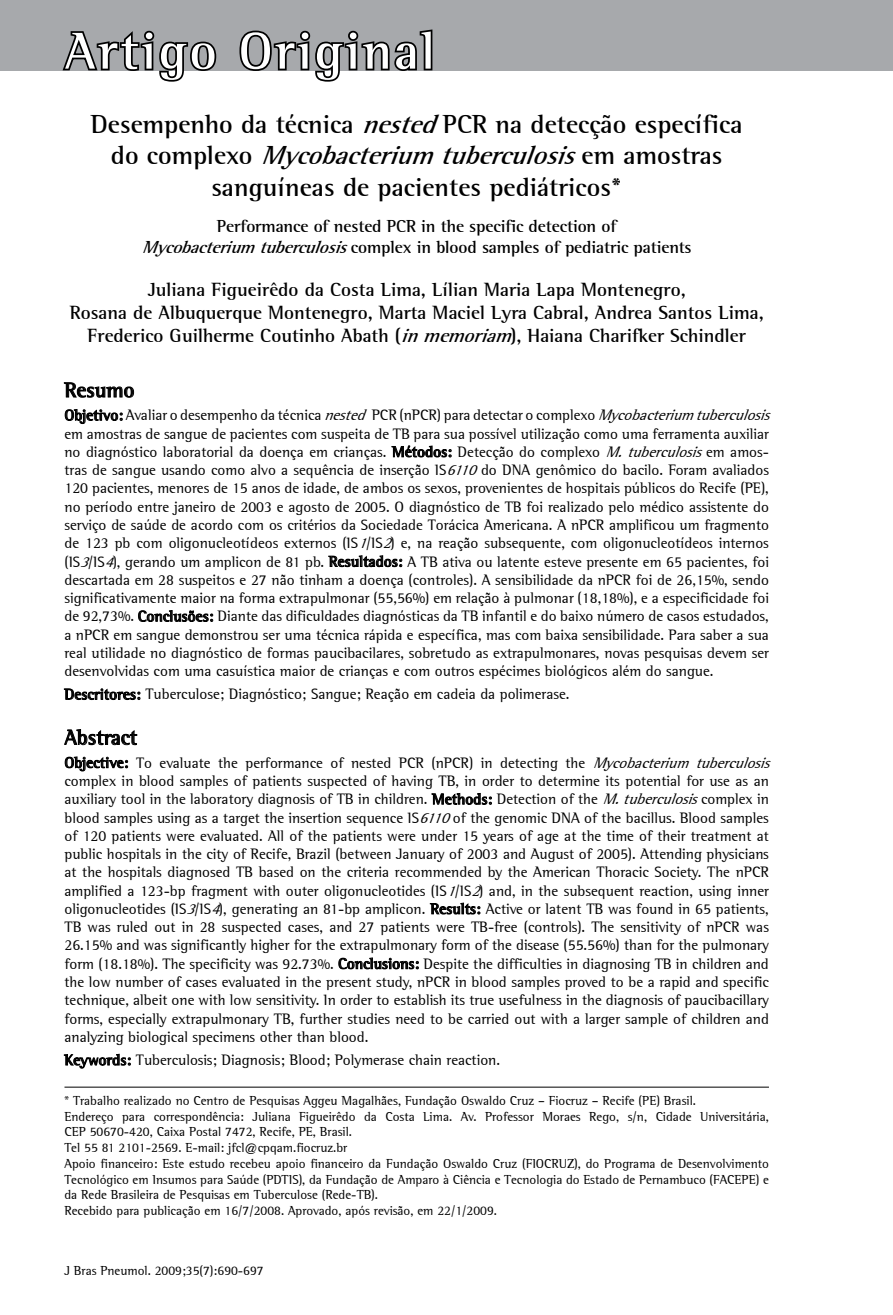
<style>
.page{position:relative;width:893px;height:1315px;background:#fff}
.page>*{position:absolute;margin:0;border:0;box-sizing:border-box;transform-origin:0 0}
.t1{font:700 52.5px "Libre Semi Serif S Si";letter-spacing:.05em;color:#fff}
.t2{font:700 26.25px/31.5px "Libre Semi Serif S Si";color:#000;text-align:center}
.t3{font:700 21px "Libre Semi Serif S Si";color:#000}
.t4{font:700 19.25px/23.1px "Libre Semi Serif S Si";color:#000;text-align:center}
.t5{font:700 17.5px/21px "Libre Semi Serif S Si";letter-spacing:-.01em;color:#000;text-align:center}
.t6{font:15.22px/18.2px "Libre Semi Serif S Si";color:#000}
.t7{font:13.12px/15.8px "Libre Semi Serif S Si";color:#000}
.s1{font-style:italic}
.s2{font-weight:700}
</style>
<div class="page">
<div style="left:0;top:0;width:893px;height:70px;background:#a7a9ac"></div>
<svg style="left:64px;top:382px;width:70px;height:16px"></svg>
<svg style="left:65px;top:409px;width:57px;height:15px"></svg>
<svg style="left:392px;top:445px;width:59px;height:12px"></svg>
<svg style="left:329px;top:555px;width:73px;height:12px"></svg>
<svg style="left:138px;top:610px;width:75px;height:11px"></svg>
<svg style="left:64px;top:689px;width:76px;height:10px"></svg>
<svg style="left:64px;top:729px;width:73px;height:16px"></svg>
<svg style="left:65px;top:757px;width:63px;height:14px"></svg>
<svg style="left:432px;top:793px;width:60px;height:11px"></svg>
<svg style="left:430px;top:903px;width:50px;height:11px"></svg>
<svg style="left:339px;top:957px;width:80px;height:12px"></svg>
<svg style="left:64px;top:1054px;width:67px;height:14px"></svg>
<hr style="left:64px;top:1086px;width:705px;height:1px;background:#000">
<svg style="left:60px;top:30px;width:159px;height:52px"></svg>
<svg style="left:237px;top:29px;width:197px;height:53px"></svg>
<h1 class="t1" style="left:64px;top:19px;width:372px">Artigo Original</h1>
<h2 class="t2" style="left:91px;top:108px;width:653px">Desempenho da técnica <span class="s1">nested</span>PCR na detecção específica d o c o m p l e x o <span class="s1">Mycobacterium tuberculosis</span>e m a m o s t r a s sanguíneas de pacientes pediátricos*</h2>
<p class="t5" style="left:142px;top:215px;width:551px">Performance of nested PCR in the specific detection of<br><span class="s1">Mycobacteriumtuberculosis</span>complex in blood samples of pediatric patients</p>
<p class="t4" style="left:70px;top:278px;width:695px">Juliana Figueirêdo da Costa Lima, Lílian Maria Lapa Montenegro,<br>Rosana de Albuquerque Montenegro, Marta Maciel Lyra Cabral, Andrea Santos Lima,<br>Frederico Guilherme Coutinho Abath (<span class="s1">inmemoriam</span>), Haiana Charifker Schindler</p>
<h3 class="t3" style="left:64px;top:377px;width:72px">Resumo</h3>
<p class="t6" style="left:64px;top:406px;width:712px"><span class="s2">Objetivo:</span> Avaliar o desempenho da técnica <span class="s1">nested</span>PCR (nPCR) para detectar o complexo <span class="s1">Mycobacteriumtuberculosis </span>em amostras de sangue de pacientes com suspeita de TB para sua possível utilização como uma ferramenta auxiliar no diagnóstico laboratorial da doença em crianças. <span class="s2">Métodos:</span> Detecção do complexo <span class="s1">M.tuberculosis</span>em amos&shy;tras de sangue usando como alvo a sequência de inserção IS<span class="s1">6110</span>do DNA genômico do bacilo. Foram avaliados 120 pacientes, menores de 15 anos de idade, de ambos os sexos, provenientes de hospitais públicos do Recife (PE), no período entre janeiro de 2003 e agosto de 2005. O diagnóstico de TB foi realizado pelo médico assistente do serviço de saúde de acordo com os critérios da Sociedade Torácica Americana. A nPCR amplificou um fragmento de 123 pb com oligonucleotídeos externos (IS<span class="s1">1</span>/IS<span class="s1">2</span>) e, na reação subsequente, com oligonucleotídeos internos (IS<span class="s1">3</span>/IS<span class="s1">4</span>), gerando um amplicon de 81 pb. <span class="s2">Resultados:</span> A TB ativa ou latente esteve presente em 65 pacientes, foi descartada em 28 suspeitos e 27 não tinham a doença (controles). A sensibilidade da nPCR foi de 26,15%, sendo significativamente maior na forma extrapulmonar (55,56%) em relação à pulmonar (18,18%), e a especificidade foi de 92,73%. <span class="s2">Conclusões:</span> Diante das dificuldades diagnósticas da TB infantil e do baixo número de casos estudados, a nPCR em sangue demonstrou ser uma técnica rápida e específica, mas com baixa sensibilidade. Para saber a sua real utilidade no diagnóstico de formas paucibacilares, sobretudo as extrapulmonares, novas pesquisas devem ser desenvolvidas com uma casuística maior de crianças e com outros espécimes biológicos além do sangue.</p>
<p class="t6" style="left:64px;top:685px;width:506px"><span class="s2">Descritores:</span> Tuberculose; Diagnóstico; Sangue; Reação em cadeia da polimerase.</p>
<h3 class="t3" style="left:64px;top:724px;width:74px">Abstract</h3>
<p class="t6" style="left:64px;top:753px;width:712px"><span class="s2">Objective:</span> To evaluate the performance of nested PCR (nPCR) in detecting the <span class="s1">Mycobacterium tuberculosis </span>complex in blood samples of patients suspected of having TB, in order to determine its potential for use as an auxiliary tool in the laboratory diagnosis of TB in children. <span class="s2">Methods:</span> Detection of the <span class="s1">M.tuberculosis</span>complex in blood samples using as a target the insertion sequence IS<span class="s1">6110</span>of the genomic DNA of the bacillus. Blood samples of 120 patients were evaluated. All of the patients were under 15 years of age at the time of their treatment at public hospitals in the city of Recife, Brazil (between January of 2003 and August of 2005). Attending physicians at the hospitals diagnosed TB based on the criteria recommended by the American Thoracic Society. The nPCR amplified a 123-bp fragment with outer oligonucleotides (IS<span class="s1">1</span>/IS<span class="s1">2</span>) and, in the subsequent reaction, using inner oligonucleotides (IS<span class="s1">3</span>/IS<span class="s1">4</span>), generating an 81-bp amplicon. <span class="s2">Results:</span> Active or latent TB was found in 65 patients, TB was ruled out in 28 suspected cases, and 27 patients were TB-free (controls). The sensitivity of nPCR was 26.15% and was significantly higher for the extrapulmonary form of the disease (55.56%) than for the pulmonary form (18.18%). The specificity was 92.73%. <span class="s2">Conclusions:</span> Despite the difficulties in diagnosing TB in children and the low number of cases evaluated in the present study, nPCR in blood samples proved to be a rapid and specific technique, albeit one with low sensitivity. In order to establish its true usefulness in the diagnosis of paucibacillary forms, especially extrapulmonary TB, further studies need to be carried out with a larger sample of children and analyzing biological specimens other than blood.</p>
<p class="t6" style="left:64px;top:1050px;width:437px"><span class="s2">Keywords:</span> Tuberculosis; Diagnosis; Blood; Polymerase chain reaction.</p>
<p class="t7" style="left:64px;top:1092px;width:706px">* Trabalho realizado no Centro de Pesquisas Aggeu Magalhães, Fundação Oswaldo Cruz – Fiocruz – Recife (PE) Brasil.<br>Endereço para correspondência: Juliana Figueirêdo da Costa Lima. Av. Professor Moraes Rego, s/n, Cidade Universitária, CEP 50670-420, Caixa Postal 7472, Recife, PE, Brasil.<br>Tel 55 81 2101-2569. E-mail: jfcl@cpqam.fiocruz.br<br>Apoio financeiro: Este estudo recebeu apoio financeiro da Fundação Oswaldo Cruz (FIOCRUZ), do Programa de Desenvolvimento Tecnológico em Insumos para Saúde (PDTIS), da Fundação de Amparo à Ciência e Tecnologia do Estado de Pernambuco (FACEPE) e da Rede Brasileira de Pesquisas em Tuberculose (Rede-TB).<br>Recebido para publicação em 16/7/2008. Aprovado, após revisão, em 22/1/2009.</p>
<p class="t7" style="left:64px;top:1263px;width:201px">J Bras Pneumol. 2009;35(7):690-697</p>
</div>
